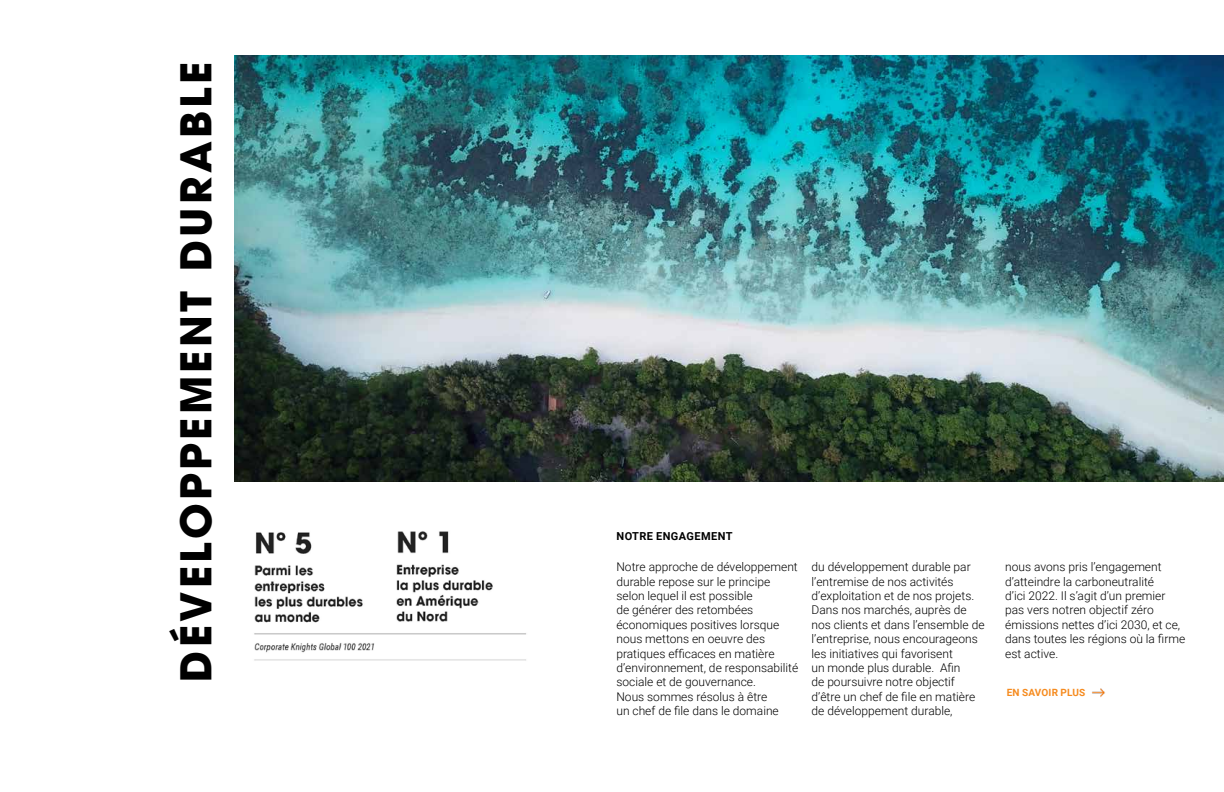
<style>
.page{position:relative;width:1224px;height:792px;background:#fff}
.page>*{position:absolute;margin:0;border:0;box-sizing:border-box;transform-origin:0 0}
.t1{font:700 42px "ITC Avant Garde Pro";letter-spacing:.08em;color:#000}
.t2{font:300 12px/14.4px "Roboto";color:#000}
.t3{font:700 11px "Roboto";letter-spacing:.035em;color:#000}
.t4{font:700 10px "Roboto";letter-spacing:.015em;color:#f68b1f}
</style>
<div class="page">
<img style="left:234px;top:56px;width:990px;height:426px">
<img style="left:254px;top:531px;width:272px;height:130px">
<img style="left:1092px;top:688px;width:13px;height:9px">
<h1 class="t1" style="left:168px;top:682px;width:622px;rotate:-90deg">DÉVELOPPEMENT DURABLE</h1>
<p class="t3" style="left:617px;top:528px;width:117px">NOTRE ENGAGEMENT</p>
<p class="t2" style="left:616px;top:559px;width:183px">Notre approche de développement durable repose sur le principe selon lequel il est possible<br>de générer des retombées économiques positives lorsque nous mettons en oeuvre des pratiques efficaces en matière d’environnement, de responsabilité sociale et de gouvernance.<br>Nous sommes résolus à être<br>un chef de file dans le domaine</p>
<p class="t2" style="left:812px;top:559px;width:174px">du développement durable par l’entremise de nos activités d’exploitation et de nos projets.<br>Dans nos marchés, auprès de nos clients et dans l’ensemble de l’entreprise, nous encourageons les initiatives qui favorisent<br>un monde plus durable. Afin<br>de poursuivre notre objectif d’être un chef de file en matière de développement durable,</p>
<p class="t2" style="left:1005px;top:559px;width:182px">nous avons pris l’engagement d’atteindre la carboneutralité<br>d’ici 2022. Il s’agit d’un premier pas vers notren objectif zéro émissions nettes d’ici 2030, et ce, dans toutes les régions où la firme est active.</p>
<p class="t4" style="left:1007px;top:685px;width:80px">EN SAVOIR PLUS</p>
</div>
